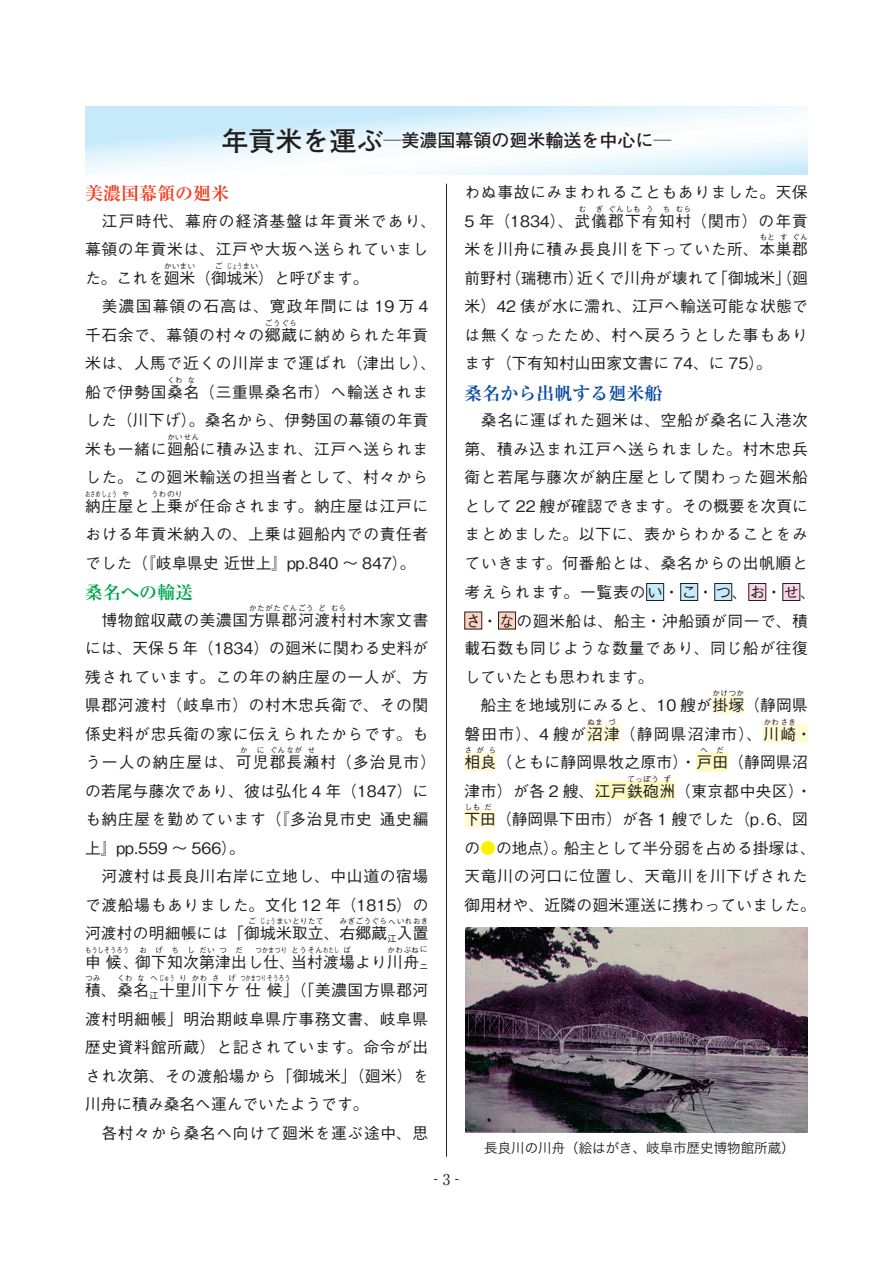
<style>
.page{position:relative;width:893px;height:1263px;background:#fff}
.page>*{position:absolute;margin:0;border:0;box-sizing:border-box;transform-origin:0 0}
.t1{font:700 18px "Futo Go B101 Pro";color:#231f20}
.t2{font:700 18px "Ryumin Pro";color:#0d4da1}
.t3{font:700 18px "Ryumin Pro";color:#ef3e22}
.t4{font:700 18px "Ryumin Pro";color:#00a54f}
.t5{font:500 15.75px/28.5px "Gothic BBB Pro";letter-spacing:.04em;color:#231f20}
.t6{font:500 15.75px/28.5px "Gothic BBB Pro";letter-spacing:.015em;color:#231f20}
.t7{font:500 15.75px "Gothic BBB Pro";color:#231f20}
.t8{font:500 15.75px "Gothic BBB Pro";letter-spacing:.075em;color:#231f20}
.t9{font:14.85px "Ryumin Pro";color:#231f20}
.t10{font:13.5px "Hira Kaku Pro W3";color:#231f20}
.t11{font:500 9.15px "Gothic BBB Pro";color:#231f20}
.t12{font:500 7.8px "Gothic BBB Pro";color:#231f20}
.t13{font:500 7.8px "Gothic BBB Pro";color:#231f20;scale:.67 1}
.t14{font:500 7.8px "Gothic BBB Pro";color:#231f20;scale:.8 1}
.t15{font:500 7.8px "Gothic BBB Pro";color:#231f20;scale:.66 1}
.t16{font:500 7.8px "Gothic BBB Pro";color:#231f20;scale:.87 1}
.s1{font-size:27px}
.s2{color:#fff101}
</style>
<div class="page">
<svg style="left:86px;top:106px;width:721px;height:68px"></svg>
<div style="left:712px;top:695px;width:32px;height:19px;background:#fffbd6"></div>
<div style="left:586px;top:724px;width:34px;height:19px;background:#fffbd6"></div>
<div style="left:762px;top:724px;width:46px;height:19px;background:#fffbd6"></div>
<div style="left:465px;top:752px;width:31px;height:19px;background:#fffbd6"></div>
<div style="left:696px;top:752px;width:32px;height:19px;background:#fffac1"></div>
<div style="left:594px;top:781px;width:81px;height:19px;background:#fffac1"></div>
<div style="left:465px;top:809px;width:31px;height:19px;background:#fffbd6"></div>
<div style="left:647px;top:583px;width:17px;height:17px;background:#c6eafa"></div>
<div style="left:646px;top:583px;width:18px;height:18px;border:1px solid #231f20"></div>
<div style="left:681px;top:583px;width:17px;height:17px;background:#c6eafa"></div>
<div style="left:680px;top:583px;width:18px;height:18px;border:1px solid #231f20"></div>
<div style="left:715px;top:583px;width:17px;height:17px;background:#c6eafa"></div>
<div style="left:714px;top:583px;width:18px;height:18px;border:1px solid #231f20"></div>
<div style="left:749px;top:583px;width:17px;height:17px;background:#fad5e5"></div>
<div style="left:749px;top:583px;width:17px;height:18px;border:1px solid #231f20"></div>
<div style="left:783px;top:583px;width:17px;height:17px;background:#fad5e5"></div>
<div style="left:783px;top:583px;width:17px;height:18px;border:1px solid #231f20"></div>
<div style="left:465px;top:612px;width:17px;height:17px;background:#fcd2c0"></div>
<div style="left:498px;top:612px;width:18px;height:17px;background:#fcd2c0"></div>
<div style="left:498px;top:612px;width:18px;height:17px;border:1px solid #231f20"></div>
<hr style="left:446px;top:184px;width:1px;height:973px;background:#231f20">
<img style="left:465px;top:928px;width:343px;height:205px">
<p class="t1" style="left:221px;top:126px;width:452px"><span class="s1">年貢米を運ぶ</span>─美濃国幕領の廻米輸送を中心に─</p>
<p class="t3" style="left:85px;top:179px;width:145px">美濃国幕領の廻米</p>
<p class="t5" style="left:85px;top:204px;width:353px">　江戸時代、幕府の経済基盤は年貢米であり、幕領の年貢米は、江戸や大坂へ送られていました。これを廻米（御城米）と呼びます。</p>
<p class="t5" style="left:465px;top:176px;width:345px">わぬ事故にみまわれることもありました。天保<br>5 年（1834）、武儀郡下有知村（関市）の年貢</p>
<p class="t12" style="left:578px;top:203px;width:9px">む</p>
<p class="t12" style="left:595px;top:203px;width:9px">ぎ</p>
<p class="t12" style="left:608px;top:203px;width:34px">ぐんしも</p>
<p class="t12" style="left:646px;top:203px;width:9px">う</p>
<p class="t12" style="left:663px;top:203px;width:9px">ち</p>
<p class="t12" style="left:675px;top:203px;width:17px">むら</p>
<p class="t5" style="left:465px;top:233px;width:345px">米を川舟に積み長良川を下っていた所、本巣郡</p>
<p class="t12" style="left:759px;top:231px;width:17px">もと</p>
<p class="t12" style="left:780px;top:231px;width:9px">す</p>
<p class="t12" style="left:792px;top:231px;width:17px">ぐん</p>
<p class="t5" style="left:465px;top:261px;width:345px;text-align:justify">前野村（瑞穂市）近くで川舟が壊れて「御城米」（廻米）42 俵が水に濡れ、江戸へ輸送可能な状態では無くなったため、村へ戻ろうとした事もあります（下有知村山田家文書に 74、に 75）。</p>
<p class="t2" style="left:465px;top:379px;width:199px">桑名から出帆する廻米船</p>
<p class="t5" style="left:465px;top:404px;width:353px">　桑名に運ばれた廻米は、空船が桑名に入港次第、積み込まれ江戸へ送られました。村木忠兵衛と若尾与藤次が納庄屋として関わった廻米船として 22 艘が確認できます。その概要を次頁にまとめました。以下に、表からわかることをみていきます。何番船とは、桑名からの出帆順と考えられます。一覧表のい・こ・つ、お・せ、さ・なの廻米船は、船主・沖船頭が同一で、積載石数も同じような数量であり、同じ船が往復していたとも思われます。<br>　船主を地域別にみると、10 艘が掛塚（静岡県</p>
<p class="t12" style="left:164px;top:260px;width:33px">かいまい</p>
<p class="t12" style="left:215px;top:260px;width:9px">ご</p>
<p class="t13" style="left:227px;top:260px;width:49px">じょうまい</p>
<p class="t5" style="left:85px;top:290px;width:345px">　美濃国幕領の石高は、寛政年間には 19 万 4千石余で、幕領の村々の郷蔵に納められた年貢</p>
<p class="t12" style="left:265px;top:317px;width:34px">ごうぐら</p>
<p class="t5" style="left:85px;top:347px;width:353px">米は、人馬で近くの川岸まで運ばれ（津出し）、船で伊勢国桑名（三重県桑名市）へ輸送されま</p>
<p class="t12" style="left:167px;top:374px;width:17px">くわ</p>
<p class="t12" style="left:187px;top:374px;width:9px">な</p>
<p class="t5" style="left:85px;top:404px;width:345px">した（川下げ）。桑名から、伊勢国の幕領の年貢米も一緒に廻船に積み込まれ、江戸へ送られま</p>
<p class="t12" style="left:167px;top:431px;width:34px">かいせん</p>
<p class="t5" style="left:85px;top:461px;width:345px">した。この廻米輸送の担当者として、村々から納庄屋と上乗が任命されます。納庄屋は江戸に</p>
<p class="t13" style="left:85px;top:488px;width:50px">おさめしょう</p>
<p class="t16" style="left:122px;top:488px;width:9px">や</p>
<p class="t12" style="left:151px;top:488px;width:34px">うわのり</p>
<p class="t5" style="left:85px;top:518px;width:345px">おける年貢米納入の、上乗は廻船内での責任者でした（『岐阜県史 近世上』pp.840 ～ 847）。</p>
<p class="t4" style="left:85px;top:578px;width:110px">桑名への輸送</p>
<p class="t5" style="left:85px;top:603px;width:345px">　博物館収蔵の美濃国方県郡河渡村村木家文書</p>
<p class="t12" style="left:249px;top:602px;width:66px">かたがたぐんごう</p>
<p class="t12" style="left:318px;top:602px;width:9px">ど</p>
<p class="t12" style="left:331px;top:602px;width:17px">むら</p>
<p class="t5" style="left:85px;top:632px;width:353px">には、天保 5 年（1834）の廻米に関わる史料が残されています。この年の納庄屋の一人が、方県郡河渡村（岐阜市）の村木忠兵衛で、その関係史料が忠兵衛の家に伝えられたからです。もう一人の納庄屋は、可児郡長瀬村（多治見市）</p>
<p class="t12" style="left:712px;top:687px;width:33px">かけつか</p>
<p class="t8" style="left:465px;top:721px;width:349px">磐田市）、4 艘が沼津（静岡県沼津市）、川崎・</p>
<p class="t12" style="left:587px;top:716px;width:17px">ぬま</p>
<p class="t12" style="left:608px;top:716px;width:9px">づ</p>
<p class="t12" style="left:763px;top:716px;width:34px">かわさき</p>
<p class="t6" style="left:465px;top:746px;width:345px">相良（ともに静岡県牧之原市）・戸田（静岡県沼</p>
<p class="t12" style="left:240px;top:744px;width:9px">か</p>
<p class="t12" style="left:257px;top:744px;width:9px">に</p>
<p class="t12" style="left:270px;top:744px;width:34px">ぐんなが</p>
<p class="t12" style="left:307px;top:744px;width:9px">せ</p>
<p class="t5" style="left:85px;top:774px;width:345px">の若尾与藤次であり、彼は弘化 4 年（1847）にも納庄屋を勤めています（『多治見市史 通史編上』pp.559 ～ 566）。<br>　河渡村は長良川右岸に立地し、中山道の宿場で渡船場もありました。文化 12 年（1815）の河渡村の明細帳には「御城米取立、右郷蔵</p>
<p class="t12" style="left:465px;top:744px;width:33px">さがら</p>
<p class="t12" style="left:700px;top:744px;width:9px">へ</p>
<p class="t12" style="left:716px;top:744px;width:9px">だ</p>
<p class="t5" style="left:465px;top:774px;width:349px">津市）が各 2 艘、江戸鉄砲洲（東京都中央区）・</p>
<p class="t12" style="left:627px;top:773px;width:33px">てっぽう</p>
<p class="t12" style="left:663px;top:773px;width:9px">ず</p>
<p class="t7" style="left:465px;top:807px;width:345px">下田（静岡県下田市）が各 1 艘でした（p.6、図</p>
<p class="t12" style="left:465px;top:801px;width:17px">しも</p>
<p class="t12" style="left:484px;top:801px;width:9px">だ</p>
<p class="t6" style="left:465px;top:831px;width:353px">の<span class="s2">●</span>の地点）。船主として半分弱を占める掛塚は、天竜川の河口に位置し、天竜川を川下げされた御用材や、近隣の廻米運送に携わっていました。</p>
<p class="t12" style="left:248px;top:915px;width:9px">ご</p>
<p class="t13" style="left:260px;top:915px;width:96px">じょうまいとりたて</p>
<p class="t12" style="left:340px;top:915px;width:49px">みぎごうぐら</p>
<p class="t12" style="left:397px;top:915px;width:33px">いれおき</p>
<p class="t6" style="left:85px;top:945px;width:336px">申候、御下知次第津出し仕、当村渡場より川舟</p>
<p class="t12" style="left:388px;top:916px;width:9px">へ</p>
<p class="t5" style="left:397px;top:917px;width:33px">入置</p>
<p class="t11" style="left:387px;top:931px;width:11px">江</p>
<p class="t14" style="left:85px;top:944px;width:57px">もうしそうろう</p>
<p class="t12" style="left:139px;top:944px;width:9px">お</p>
<p class="t12" style="left:155px;top:944px;width:9px">げ</p>
<p class="t12" style="left:171px;top:944px;width:9px">ち</p>
<p class="t12" style="left:187px;top:944px;width:9px">し</p>
<p class="t12" style="left:199px;top:944px;width:17px">だい</p>
<p class="t12" style="left:219px;top:944px;width:9px">つ</p>
<p class="t12" style="left:235px;top:944px;width:9px">だ</p>
<p class="t14" style="left:255px;top:944px;width:41px">つかまつり</p>
<p class="t12" style="left:291px;top:944px;width:49px">とうそんわたし</p>
<p class="t12" style="left:343px;top:944px;width:9px">ば</p>
<p class="t12" style="left:387px;top:944px;width:42px">かわぶねに</p>
<p class="t11" style="left:419px;top:960px;width:11px">ニ</p>
<p class="t5" style="left:85px;top:974px;width:66px">積、桑名</p>
<p class="t12" style="left:179px;top:972px;width:9px">り</p>
<p class="t12" style="left:192px;top:972px;width:17px">かわ</p>
<p class="t12" style="left:212px;top:972px;width:9px">さ</p>
<p class="t12" style="left:228px;top:972px;width:9px">げ</p>
<p class="t15" style="left:240px;top:972px;width:77px">つかまつりそうろう</p>
<p class="t5" style="left:85px;top:1002px;width:345px">渡村明細帳」明治期岐阜県庁事務文書、岐阜県歴史資料館所蔵）と記されています。命令が出され次第、その渡船場から「御城米」（廻米）を川舟に積み桑名へ運んでいたようです。<br>　各村々から桑名へ向けて廻米を運ぶ途中、思</p>
<p class="t12" style="left:85px;top:972px;width:17px">つみ</p>
<p class="t12" style="left:117px;top:972px;width:17px">くわ</p>
<p class="t12" style="left:137px;top:972px;width:9px">な</p>
<p class="t12" style="left:150px;top:972px;width:26px">へじゅう</p>
<p class="t5" style="left:159px;top:974px;width:271px">十里川下ケ仕候」（「美濃国方県郡河</p>
<p class="t11" style="left:149px;top:988px;width:11px">江</p>
<p class="t10" style="left:484px;top:1136px;width:312px">長良川の川舟（絵はがき、岐阜市歴史博物館所蔵）</p>
<p class="t9" style="left:434px;top:1165px;width:27px">- 3 -</p>
</div>
